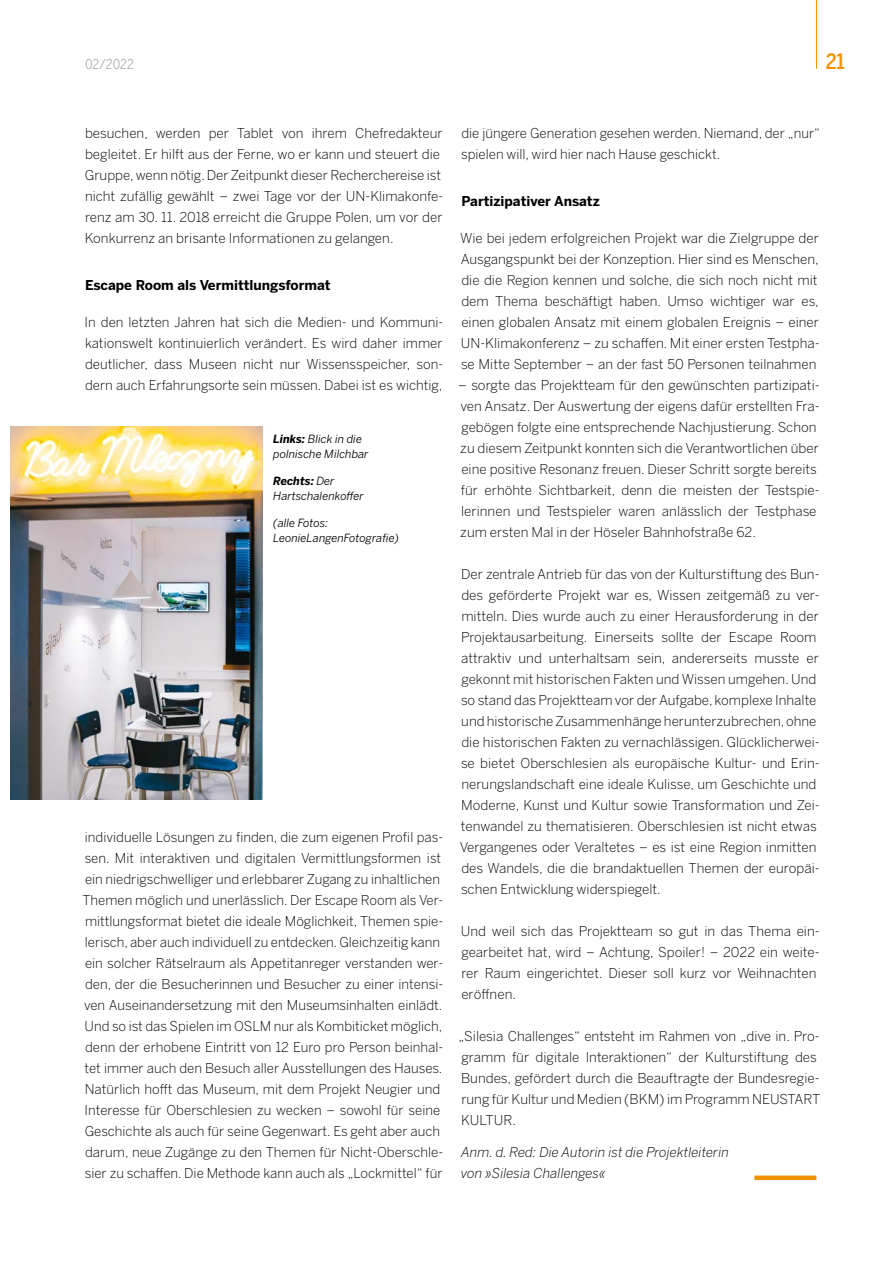
<style>
.page{position:relative;width:893px;height:1263px;background:#fff}
.page>*{position:absolute;margin:0;border:0;box-sizing:border-box;transform-origin:0 0}
.t1{font:500 21px "Benton Sans Cond";color:#f39200}
.Fließtext{font:300 13.5px/21px "Benton Sans";color:#000}
.Fließtext-2{font:italic 300 13.5px/21px "Benton Sans";color:#000}
.Zwischentitel_Schwar{font:700 13.5px "Benton Sans";color:#000}
.t2{font:13.5px "Benton Sans Cond";letter-spacing:.005em;color:#acacac}
.BU_pos{font:italic 11.25px/15px "Benton Sans";color:#000}
.s1{font-weight:700}
</style>
<div class="page">
<img style="left:11px;top:427px;width:252px;height:373px">
<div style="left:754px;top:1175px;width:62px;height:5px;background:#f39200"></div>
<hr style="left:816px;top:0;width:1px;height:69px;background:#f39200">
<p class="t2" style="left:85px;top:56px;width:50px">02/2022</p>
<p class="t1" style="left:826px;top:49px;width:21px">21</p>
<p class="Fließtext" style="left:85px;top:123px;width:360px">besuchen, werden per Tablet von ihrem Chefredakteur begleitet. Er hilft aus der Ferne, wo er kann und steuert die Gruppe, wenn nötig. Der Zeitpunkt dieser Recherchereise ist nicht zufällig gewählt – zwei Tage vor der UN-Klimakonfe&shy;renz am 30. 11. 2018 erreicht die Gruppe Polen, um vor der Konkurrenz an brisante Informationen zu gelangen.</p>
<h2 class="Zwischentitel_Schwar" style="left:85px;top:277px;width:247px">Escape Room als Vermittlungsformat</h2>
<p class="Fließtext" style="left:85px;top:312px;width:360px;text-align:justify">In den letzten Jahren hat sich die Medien- und Kommuni&shy;kationswelt kontinuierlich verändert. Es wird daher immer deutlicher, dass Museen nicht nur Wissensspeicher, son&shy;dern auch Erfahrungsorte sein müssen. Dabei ist es wichtig,</p>
<p class="BU_pos" style="left:273px;top:431px;width:97px"><span class="s1">Links:</span> Blick in die polnische Milchbar</p>
<p class="BU_pos" style="left:273px;top:473px;width:92px"><span class="s1">Rechts:</span> Der<br>Hartschalenkoffer</p>
<p class="BU_pos" style="left:273px;top:515px;width:127px">(alle Fotos:<br>LeonieLangenFotografie)</p>
<p class="Fließtext" style="left:82px;top:826px;width:362px">individuelle Lösungen zu finden, die zum eigenen Profil pas&shy;sen. Mit interaktiven und digitalen Vermittlungsformen ist ein niedrigschwelliger und erlebbarer Zugang zu inhaltlichen Themen möglich und unerlässlich. Der Escape Room als Ver&shy;mittlungsformat bietet die ideale Möglichkeit, Themen spie&shy;lerisch, aber auch individuell zu entdecken. Gleichzeitig kann ein solcher Rätselraum als Appetitanreger verstanden wer&shy;den, der die Besucherinnen und Besucher zu einer intensi&shy;ven Auseinandersetzung mit den Museumsinhalten einlädt.<br>Und so ist das Spielen im OSLM nur als Kombiticket möglich, denn der erhobene Eintritt von 12 Euro pro Person beinhal&shy;tet immer auch den Besuch aller Ausstellungen des Hauses.<br>Natürlich hofft das Museum, mit dem Projekt Neugier und Interesse für Oberschlesien zu wecken – sowohl für seine Geschichte als auch für seine Gegenwart. Es geht aber auch darum, neue Zugänge zu den Themen für Nicht-Oberschle&shy;sier zu schaffen. Die Methode kann auch als „Lockmittel“ für</p>
<p class="Fließtext" style="left:461px;top:123px;width:361px">die jüngere Generation gesehen werden. Niemand, der „nur“ spielen will, wird hier nach Hause geschickt.</p>
<h2 class="Zwischentitel_Schwar" style="left:461px;top:193px;width:140px">Partizipativer Ansatz</h2>
<p class="Fließtext" style="left:460px;top:228px;width:361px">Wie bei jedem erfolgreichen Projekt war die Zielgruppe der Ausgangspunkt bei der Konzeption. Hier sind es Menschen, die die Region kennen und solche, die sich noch nicht mit dem Thema beschäftigt haben. Umso wichtiger war es, einen globalen Ansatz mit einem globalen Ereignis – einer UN-Klimakonferenz – zu schaffen. Mit einer ersten Testpha&shy;se Mitte September – an der fast 50 Personen teilnahmen</p>
<p class="Fließtext" style="left:458px;top:375px;width:363px">– sorgte das Projektteam für den gewünschten partizipati&shy;ven Ansatz. Der Auswertung der eigens dafür erstellten Fra&shy;gebögen folgte eine entsprechende Nachjustierung. Schon zu diesem Zeitpunkt konnten sich die Verantwortlichen über eine positive Resonanz freuen. Dieser Schritt sorgte bereits für erhöhte Sichtbarkeit, denn die meisten der Testspie&shy;lerinnen und Testspieler waren anlässlich der Testphase zum ersten Mal in der Höseler Bahnhofstraße 62.</p>
<p class="Fließtext" style="left:460px;top:564px;width:361px">Der zentrale Antrieb für das von der Kulturstiftung des Bun&shy;des geförderte Projekt war es, Wissen zeitgemäß zu ver&shy;mitteln. Dies wurde auch zu einer Herausforderung in der Projektausarbeitung. Einerseits sollte der Escape Room attraktiv und unterhaltsam sein, andererseits musste er gekonnt mit historischen Fakten und Wissen umgehen. Und so stand das Projektteam vor der Aufgabe, komplexe Inhalte und historische Zusammenhänge herunterzubrechen, ohne die historischen Fakten zu vernachlässigen. Glücklicherwei&shy;se bietet Oberschlesien als europäische Kultur- und Erin&shy;nerungslandschaft eine ideale Kulisse, um Geschichte und Moderne, Kunst und Kultur sowie Transformation und Zei&shy;tenwandel zu thematisieren. Oberschlesien ist nicht etwas Vergangenes oder Veraltetes – es ist eine Region inmitten des Wandels, die die brandaktuellen Themen der europäi&shy;schen Entwicklung widerspiegelt.</p>
<p class="Fließtext" style="left:461px;top:921px;width:360px">Und weil sich das Projektteam so gut in das Thema ein&shy;gearbeitet hat, wird – Achtung, Spoiler! – 2022 ein weite&shy;rer Raum eingerichtet. Dieser soll kurz vor Weihnachten eröffnen.</p>
<p class="Fließtext" style="left:459px;top:1026px;width:363px">„Silesia Challenges“ entsteht im Rahmen von „dive in. Pro&shy;gramm für digitale Interaktionen“ der Kulturstiftung des Bundes, gefördert durch die Beauftragte der Bundesregie&shy;rung für Kultur und Medien (BKM) im Programm NEUSTART KULTUR.</p>
<p class="Fließtext-2" style="left:461px;top:1141px;width:270px">Anm. d. Red: Die Autorin ist die Projektleiterin von »Silesia Challenges«</p>
</div>
